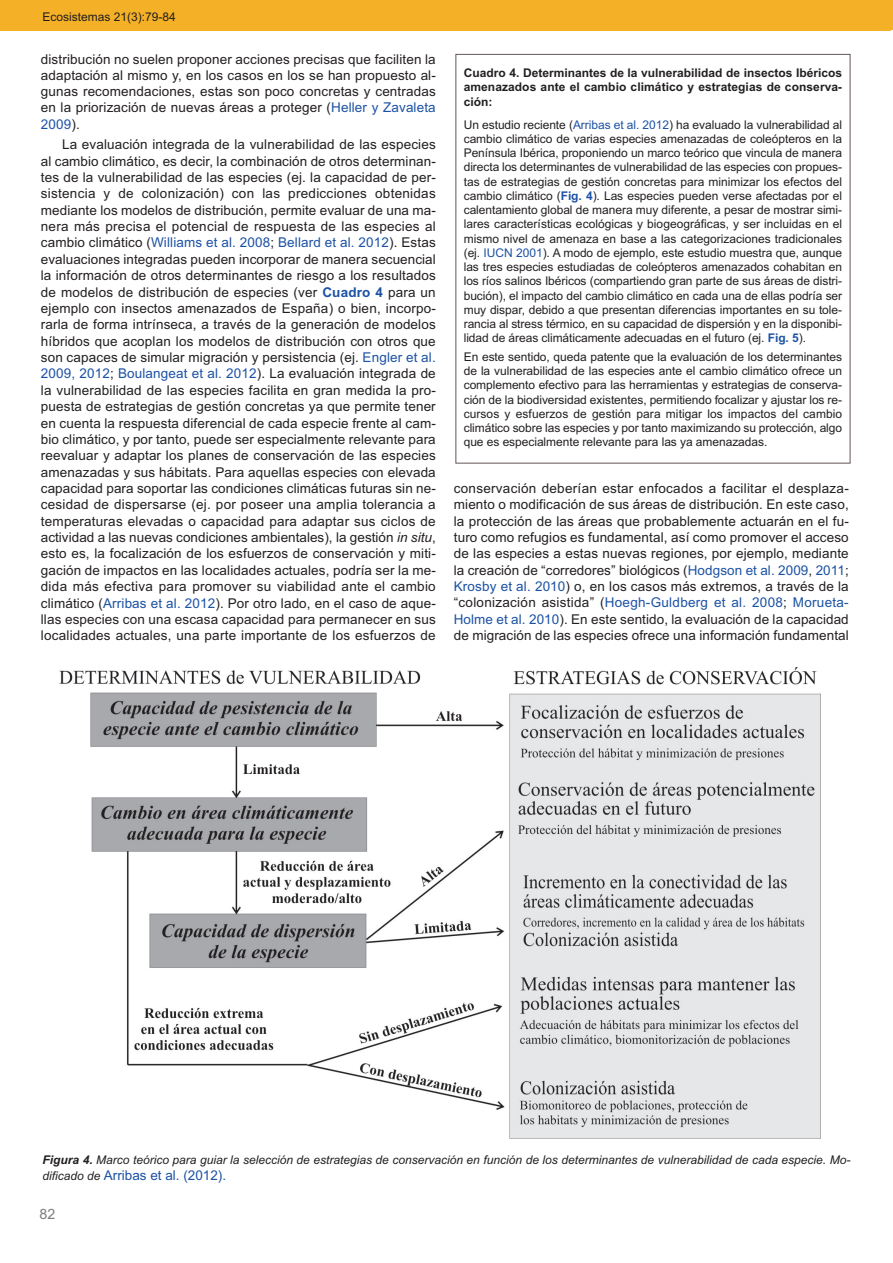
<style>
.page{position:relative;width:893px;height:1263px;background:#fff}
.page>*{position:absolute;margin:0;border:0;box-sizing:border-box;transform-origin:0 0}
.t1{font:14.25px "Arial";color:#7f7e7c}
.t2{font:13.5px/16.4px "Arial";letter-spacing:.01em;color:#231f20;text-align:justify}
.t3{font:13.5px "Arial";color:#1c52a4}
.t4{font:12px/14.2px "Arial";letter-spacing:-.005em;color:#231f20;text-align:justify}
.t5{font:italic 12px "Arial";color:#231f20}
.t6{font:700 12px/14.4px "Arial";letter-spacing:.005em;color:#231f20;text-align:justify}
.s1{color:#1c52a4}
.s2{font-weight:700;color:#1c52a4}
.s3{font-style:italic}
.s4{font-weight:700}
.s5{font-style:italic;font-size:12px;color:#231f20}
</style>
<div class="page">
<hr style="left:891px;top:0;width:2px;height:30px;background:#f4b027">
<div style="left:0;top:0;width:891px;height:31px;background:#f4b027"></div>
<img style="left:59px;top:667px;width:761px;height:472px">
<p class="t4" style="left:43px;top:9px;width:135px">Ecosistemas 21(3):79-84</p>
<p class="t2" style="left:41px;top:51px;width:397px">distribución no suelen proponer acciones precisas que faciliten la adaptación al mismo y, en los casos en los se han propuesto al&shy;gunas recomendaciones, estas son poco concretas y centradas en la priorización de nuevas áreas a proteger (<span class="s1">Heller y Zavaleta 2009</span>).</p>
<p class="t2" style="left:41px;top:136px;width:397px;text-indent:21px">La evaluación integrada de la vulnerabilidad de las especies al cambio climático, es decir, la combinación de otros determinan&shy;tes de la vulnerabilidad de las especies (ej. la capacidad de per&shy;sistencia y de colonización) con las predicciones obtenidas mediante los modelos de distribución, permite evaluar de una ma&shy;nera más precisa el potencial de respuesta de las especies al cambio climático (<span class="s1">Williams et al. 2008</span>; <span class="s1">Bellard et al. 2012</span>). Estas evaluaciones integradas pueden incorporar de manera secuencial la información de otros determinantes de riesgo a los resultados de modelos de distribución de especies (ver <span class="s2">Cuadro 4</span> para un ejemplo con insectos amenazados de España) o bien, incorpo&shy;rarla de forma intrínseca, a través de la generación de modelos híbridos que acoplan los modelos de distribución con otros que son capaces de simular migración y persistencia (ej. <span class="s1">Engler et al.<br>2009, 2012</span>; <span class="s1">Boulangeat et al. 2012</span>). La evaluación integrada de la vulnerabilidad de las especies facilita en gran medida la pro&shy;puesta de estrategias de gestión concretas ya que permite tener en cuenta la respuesta diferencial de cada especie frente al cam&shy;bio climático, y por tanto, puede ser especialmente relevante para reevaluar y adaptar los planes de conservación de las especies amenazadas y sus hábitats. Para aquellas especies con elevada capacidad para soportar las condiciones climáticas futuras sin ne&shy;cesidad de dispersarse (ej. por poseer una amplia tolerancia a temperaturas elevadas o capacidad para adaptar sus ciclos de actividad a las nuevas condiciones ambientales), la gestión <span class="s3">in situ</span>, esto es, la focalización de los esfuerzos de conservación y miti&shy;gación de impactos en las localidades actuales, podría ser la me&shy;dida más efectiva para promover su viabilidad ante el cambio climático (<span class="s1">Arribas et al. 2012</span>). Por otro lado, en el caso de aque&shy;llas especies con una escasa capacidad para permanecer en sus localidades actuales, una parte importante de los esfuerzos de</p>
<p class="t6" style="left:464px;top:66px;width:380px">Cuadro 4. Determinantes de la vulnerabilidad de insectos Ibéricos amenazados ante el cambio climático y estrategias de conserva&shy;ción:</p>
<p class="t4" style="left:464px;top:117px;width:380px">Un estudio reciente (<span class="s1">Arribas et al. 2012</span>) ha evaluado la vulnerabilidad al cambio climático de varias especies amenazadas de coleópteros en la Península Ibérica, proponiendo un marco teórico que vincula de manera directa los determinantes de vulnerabilidad de las especies con propues&shy;tas de estrategias de gestión concretas para minimizar los efectos del cambio climático (<span class="s2">Fig. 4</span>). Las especies pueden verse afectadas por el calentamiento global de manera muy diferente, a pesar de mostrar simi&shy;lares características ecológicas y biogeográficas, y ser incluidas en el mismo nivel de amenaza en base a las categorizaciones tradicionales (ej. <span class="s1">IUCN 2001</span>). A modo de ejemplo, este estudio muestra que, aunque las tres especies estudiadas de coleópteros amenazados cohabitan en los ríos salinos Ibéricos (compartiendo gran parte de sus áreas de distri&shy;bución), el impacto del cambio climático en cada una de ellas podría ser muy dispar, debido a que presentan diferencias importantes en su tole&shy;rancia al stress térmico, en su capacidad de dispersión y en la disponibi&shy;lidad de áreas climáticamente adecuadas en el futuro (ej. <span class="s2">Fig. 5</span>).</p>
<p class="t4" style="left:464px;top:350px;width:380px">En este sentido, queda patente que la evaluación de los determinantes de la vulnerabilidad de las especies ante el cambio climático ofrece un complemento efectivo para las herramientas y estrategias de conserva&shy;ción de la biodiversidad existentes, permitiendo focalizar y ajustar los re&shy;cursos y esfuerzos de gestión para mitigar los impactos del cambio climático sobre las especies y por tanto maximizando su protección, algo que es especialmente relevante para las ya amenazadas.</p>
<p class="t2" style="left:454px;top:480px;width:397px">conservación deberían estar enfocados a facilitar el desplaza&shy;miento o modificación de sus áreas de distribución. En este caso, la protección de las áreas que probablemente actuarán en el fu&shy;turo como refugios es fundamental, así como promover el acceso de las especies a estas nuevas regiones, por ejemplo, mediante la creación de “corredores” biológicos (<span class="s1">Hodgson et al. 2009</span>, <span class="s1">2011</span>; <span class="s1">Krosby et al. 2010</span>) o, en los casos más extremos, a través de la “colonización asistida” (<span class="s1">Hoegh-Guldberg et al. 2008</span>; <span class="s1">Morueta-Holme et al. 2010</span>). En este sentido, la evaluación de la capacidad de migración de las especies ofrece una información fundamental</p>
<p class="t5" style="left:43px;top:1153px;width:809px"><span class="s4">Figura 4.</span> Marco teórico para guiar la selección de estrategias de conservación en función de los determinantes de vulnerabilidad de cada especie. Mo-</p>
<p class="t3" style="left:43px;top:1167px;width:185px"><span class="s5">dificado de</span> Arribas et al. (2012).</p>
<p class="t1" style="left:40px;top:1206px;width:17px">82</p>
</div>
